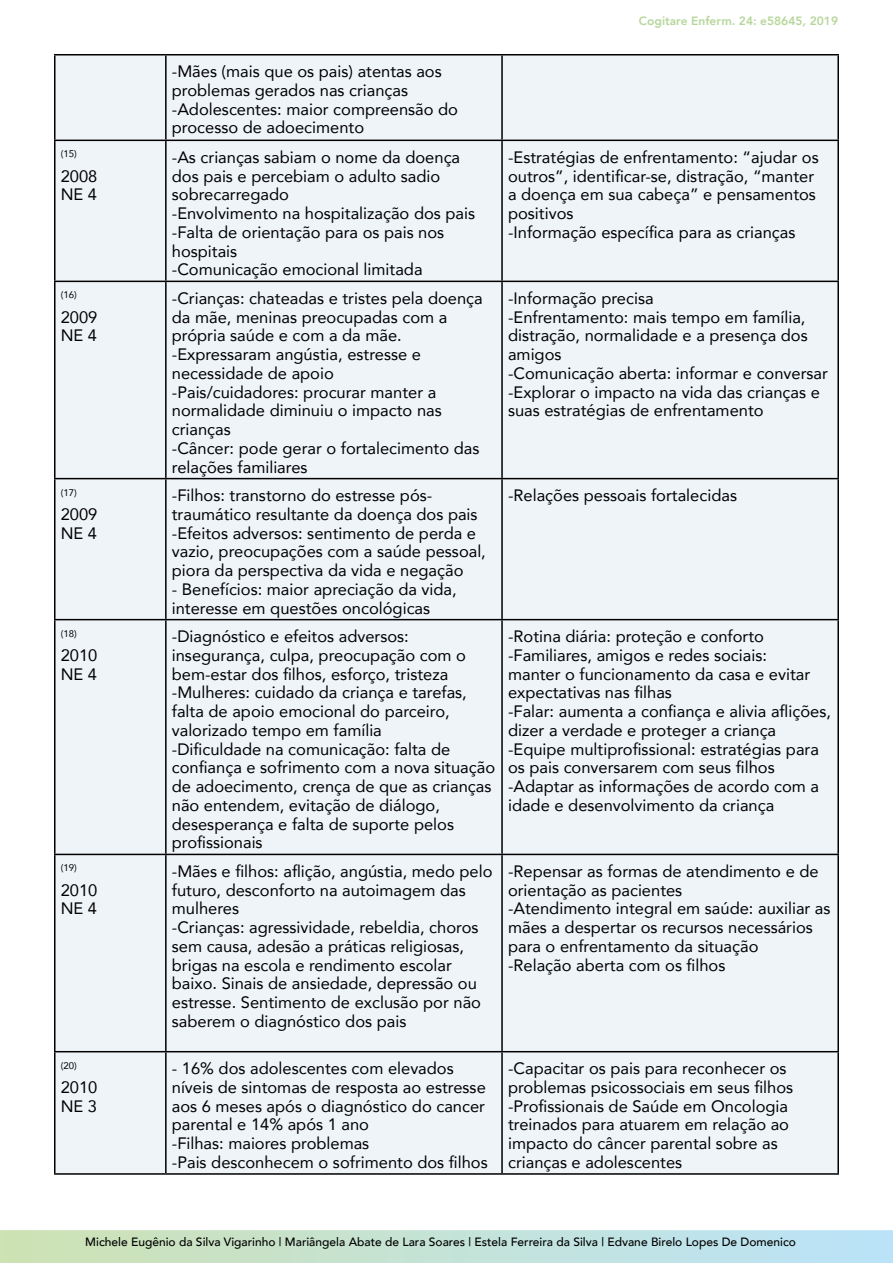
<style>
.page{position:relative;width:893px;height:1263px;background:#fff}
.page>*{position:absolute;margin:0;border:0;box-sizing:border-box;transform-origin:0 0}
.t1{font:16.5px/18.8px "Avenir";color:#000}
.t2{font:500 12px "Avenir";color:#000}
.t3{font:800 12px "Avenir";color:#b7d69b}
.t4{font:9.6px "Avenir";color:#000}
</style>
<div class="page">
<svg style="left:0;top:1230px;width:893px;height:33px;background:#c4e2d6"></svg>
<div style="left:56px;top:56px;width:781px;height:1117px;background:#eff4f9"></div>
<hr style="left:54px;top:54px;width:112px;height:2px;background:#000">
<hr style="left:54px;top:56px;width:2px;height:84px;background:#000">
<hr style="left:166px;top:54px;width:336px;height:2px;background:#000">
<hr style="left:165px;top:56px;width:2px;height:84px;background:#000">
<hr style="left:502px;top:54px;width:337px;height:2px;background:#000">
<hr style="left:501px;top:56px;width:2px;height:84px;background:#000">
<hr style="left:837px;top:56px;width:2px;height:84px;background:#000">
<hr style="left:54px;top:140px;width:112px;height:1px;background:#000">
<hr style="left:54px;top:141px;width:2px;height:140px;background:#000">
<hr style="left:166px;top:140px;width:336px;height:1px;background:#000">
<hr style="left:165px;top:141px;width:2px;height:140px;background:#000">
<hr style="left:502px;top:140px;width:337px;height:1px;background:#000">
<hr style="left:501px;top:141px;width:2px;height:140px;background:#000">
<hr style="left:837px;top:141px;width:2px;height:140px;background:#000">
<hr style="left:54px;top:281px;width:112px;height:1px;background:#000">
<hr style="left:54px;top:282px;width:2px;height:196px;background:#000">
<hr style="left:166px;top:281px;width:336px;height:1px;background:#000">
<hr style="left:165px;top:282px;width:2px;height:196px;background:#000">
<hr style="left:502px;top:281px;width:337px;height:1px;background:#000">
<hr style="left:501px;top:282px;width:2px;height:196px;background:#000">
<hr style="left:837px;top:282px;width:2px;height:196px;background:#000">
<hr style="left:54px;top:478px;width:112px;height:1px;background:#000">
<hr style="left:54px;top:479px;width:2px;height:140px;background:#000">
<hr style="left:166px;top:478px;width:336px;height:1px;background:#000">
<hr style="left:165px;top:479px;width:2px;height:140px;background:#000">
<hr style="left:502px;top:478px;width:337px;height:1px;background:#000">
<hr style="left:501px;top:479px;width:2px;height:140px;background:#000">
<hr style="left:837px;top:479px;width:2px;height:140px;background:#000">
<hr style="left:54px;top:619px;width:112px;height:1px;background:#000">
<hr style="left:54px;top:620px;width:2px;height:234px;background:#000">
<hr style="left:166px;top:619px;width:336px;height:1px;background:#000">
<hr style="left:165px;top:620px;width:2px;height:234px;background:#000">
<hr style="left:502px;top:619px;width:337px;height:1px;background:#000">
<hr style="left:501px;top:620px;width:2px;height:234px;background:#000">
<hr style="left:837px;top:620px;width:2px;height:234px;background:#000">
<hr style="left:54px;top:854px;width:112px;height:1px;background:#000">
<hr style="left:54px;top:855px;width:2px;height:196px;background:#000">
<hr style="left:166px;top:854px;width:336px;height:1px;background:#000">
<hr style="left:165px;top:855px;width:2px;height:196px;background:#000">
<hr style="left:502px;top:854px;width:337px;height:1px;background:#000">
<hr style="left:501px;top:855px;width:2px;height:196px;background:#000">
<hr style="left:837px;top:855px;width:2px;height:196px;background:#000">
<hr style="left:54px;top:1051px;width:112px;height:1px;background:#000">
<hr style="left:54px;top:1052px;width:2px;height:121px;background:#000">
<hr style="left:166px;top:1051px;width:336px;height:1px;background:#000">
<hr style="left:165px;top:1052px;width:2px;height:121px;background:#000">
<hr style="left:502px;top:1051px;width:337px;height:1px;background:#000">
<hr style="left:501px;top:1052px;width:2px;height:121px;background:#000">
<hr style="left:837px;top:1052px;width:2px;height:121px;background:#000">
<hr style="left:54px;top:1173px;width:112px;height:2px;background:#000">
<hr style="left:166px;top:1173px;width:336px;height:2px;background:#000">
<hr style="left:502px;top:1173px;width:337px;height:2px;background:#000">
<p class="t3" style="left:639px;top:12px;width:201px">Cogitare Enferm. 24: e58645, 2019</p>
<p class="t1" style="left:172px;top:62px;width:288px">-Mães (mais que os pais) atentas aos problemas gerados nas crianças -Adolescentes: maior compreensão do processo de adoecimento</p>
<p class="t4" style="left:61px;top:146px;width:18px">(15)</p>
<p class="t1" style="left:61px;top:166px;width:38px">2008<br>NE 4</p>
<p class="t1" style="left:172px;top:147px;width:305px">-As crianças sabiam o nome da doença dos pais e percebiam o adulto sadio sobrecarregado<br>-Envolvimento na hospitalização dos pais -Falta de orientação para os pais nos hospitais<br>-Comunicação emocional limitada</p>
<p class="t1" style="left:508px;top:147px;width:312px">-Estratégias de enfrentamento: “ajudar os outros”, identificar-se, distração, “manter a doença em sua cabeça” e pensamentos positivos<br>-Informação específica para as crianças</p>
<p class="t4" style="left:61px;top:287px;width:18px">(16)</p>
<p class="t1" style="left:61px;top:307px;width:38px">2009<br>NE 4</p>
<p class="t1" style="left:172px;top:288px;width:312px">-Crianças: chateadas e tristes pela doença da mãe, meninas preocupadas com a própria saúde e com a da mãe. -Expressaram angústia, estresse e necessidade de apoio<br>-Pais/cuidadores: procurar manter a normalidade diminuiu o impacto nas crianças<br>-Câncer: pode gerar o fortalecimento das relações familiares</p>
<p class="t1" style="left:508px;top:288px;width:321px">-Informação precisa<br>-Enfrentamento: mais tempo em família, distração, normalidade e a presença dos amigos<br>-Comunicação aberta: informar e conversar -Explorar o impacto na vida das crianças e suas estratégias de enfrentamento</p>
<p class="t4" style="left:61px;top:485px;width:18px">(17)</p>
<p class="t1" style="left:61px;top:504px;width:38px">2009<br>NE 4</p>
<p class="t1" style="left:172px;top:485px;width:316px">-Filhos: transtorno do estresse pós&shy;traumático resultante da doença dos pais -Efeitos adversos: sentimento de perda e vazio, preocupações com a saúde pessoal, piora da perspectiva da vida e negação</p>
<p class="t1" style="left:172px;top:579px;width:286px">- Benefícios: maior apreciação da vida, interesse em questões oncológicas</p>
<p class="t1" style="left:508px;top:485px;width:230px">-Relações pessoais fortalecidas</p>
<p class="t4" style="left:61px;top:626px;width:18px">(18)</p>
<p class="t1" style="left:61px;top:645px;width:38px">2010<br>NE 4</p>
<p class="t1" style="left:172px;top:626px;width:325px">-Diagnóstico e efeitos adversos: insegurança, culpa, preocupação com o bem-estar dos filhos, esforço, tristeza -Mulheres: cuidado da criança e tarefas, falta de apoio emocional do parceiro, valorizado tempo em família<br>-Dificuldade na comunicação: falta de confiança e sofrimento com a nova situação de adoecimento, crença de que as crianças não entendem, evitação de diálogo, desesperança e falta de suporte pelos profissionais</p>
<p class="t1" style="left:508px;top:626px;width:324px">-Rotina diária: proteção e conforto -Familiares, amigos e redes sociais:<br>manter o funcionamento da casa e evitar expectativas nas filhas<br>-Falar: aumenta a confiança e alivia aflições, dizer a verdade e proteger a criança -Equipe multiprofissional: estratégias para os pais conversarem com seus filhos -Adaptar as informações de acordo com a idade e desenvolvimento da criança</p>
<p class="t4" style="left:61px;top:860px;width:18px">(19)</p>
<p class="t1" style="left:61px;top:880px;width:38px">2010<br>NE 4</p>
<p class="t1" style="left:172px;top:861px;width:322px">-Mães e filhos: aflição, angústia, medo pelo futuro, desconforto na autoimagem das mulheres<br>-Crianças: agressividade, rebeldia, choros sem causa, adesão a práticas religiosas, brigas na escola e rendimento escolar baixo. Sinais de ansiedade, depressão ou estresse. Sentimento de exclusão por não saberem o diagnóstico dos pais</p>
<p class="t1" style="left:508px;top:861px;width:324px">-Repensar as formas de atendimento e de orientação as pacientes<br>-Atendimento integral em saúde: auxiliar as mães a despertar os recursos necessários para o enfrentamento da situação<br>-Relação aberta com os filhos</p>
<p class="t4" style="left:61px;top:1058px;width:18px">(20)</p>
<p class="t1" style="left:61px;top:1077px;width:38px">2010<br>NE 3</p>
<p class="t1" style="left:172px;top:1058px;width:317px">- 16% dos adolescentes com elevados níveis de sintomas de resposta ao estresse aos 6 meses após o diagnóstico do cancer parental e 14% após 1 ano<br>-Filhas: maiores problemas<br>-Pais desconhecem o sofrimento dos filhos</p>
<p class="t1" style="left:508px;top:1058px;width:287px">-Capacitar os pais para reconhecer os problemas psicossociais em seus filhos -Profissionais de Saúde em Oncologia treinados para atuarem em relação ao impacto do câncer parental sobre as crianças e adolescentes</p>
<p class="t2" style="left:85px;top:1232px;width:712px">Michele Eugênio da Silva Vigarinho | Mariângela Abate de Lara Soares | Estela Ferreira da Silva | Edvane Birelo Lopes De Domenico</p>
</div>
